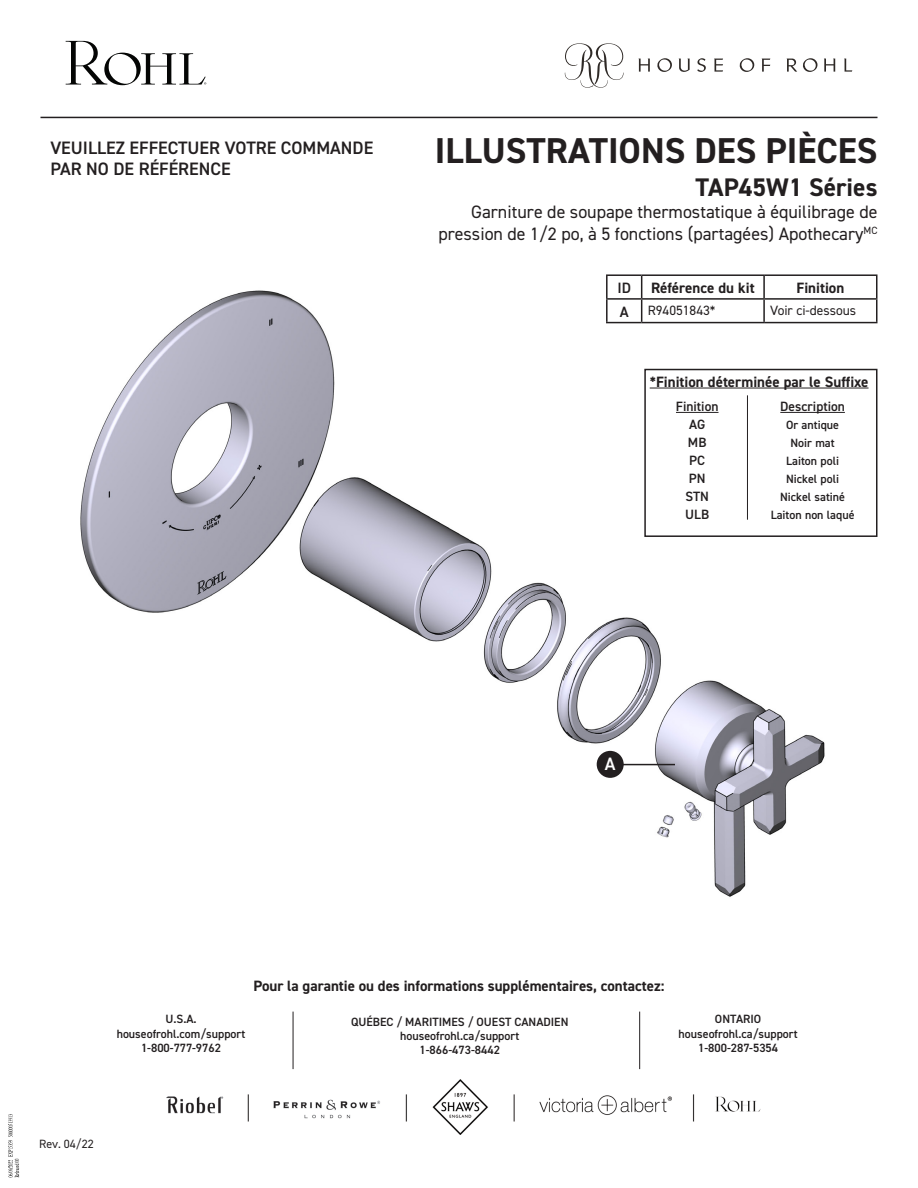
<style>
.page{position:relative;width:918px;height:1188px;background:#fff}
.page>*{position:absolute;margin:0;border:0;box-sizing:border-box;transform-origin:0 0}
.t1{font:700 36px "DIN2014";color:#231f20}
.t2{font:700 25.5px "DIN2014";color:#231f20}
.t3{font:18px/21.6px "DIN2014";color:#231f20;text-align:right}
.t4{font:600 18px "DIN2014";color:#231f20}
.t5{font:600 18px "DIN2014";color:#fff}
.Call_Out_ID{font:700 15px "DIN2014";color:#231f20}
.Call_Out_ID-2{font:600 15px "DIN2014";color:#231f20}
.Call_Out_ID-3{font:600 13.5px "DIN2014";color:#231f20}
.Part_Numbers{font:13.5px "DIN2014";color:#231f20}
.Call_Out_ID-4{font:600 12px "DIN2014";color:#231f20}
.t6{font:12px "DIN2014";color:#231f20}
</style>
<div class="page">
<img style="left:80px;top:276px;width:765px;height:621px">
<div style="left:597px;top:751px;width:27px;height:27px;background:#231f20;border-radius:50%"></div>
<hr style="left:622px;top:764px;width:53px;height:1px;background:#231f20">
<hr style="left:40px;top:117px;width:838px;height:1px;background:#231f20">
<svg style="left:565px;top:43px;width:58px;height:45px"></svg>
<svg style="left:638px;top:59px;width:12px;height:13px"></svg>
<svg style="left:679px;top:59px;width:11px;height:13px"></svg>
<svg style="left:697px;top:58px;width:9px;height:14px"></svg>
<svg style="left:714px;top:59px;width:9px;height:13px"></svg>
<svg style="left:739px;top:58px;width:15px;height:14px"></svg>
<svg style="left:803px;top:58px;width:15px;height:14px"></svg>
<svg style="left:657px;top:58px;width:15px;height:14px"></svg>
<svg style="left:762px;top:59px;width:8px;height:13px"></svg>
<svg style="left:787px;top:59px;width:10px;height:13px"></svg>
<svg style="left:824px;top:59px;width:11px;height:13px"></svg>
<svg style="left:844px;top:59px;width:8px;height:13px"></svg>
<svg style="left:66px;top:41px;width:140px;height:44px"></svg>
<img style="left:166px;top:1080px;width:594px;height:54px">
<hr style="left:639px;top:1012px;width:1px;height:57px;background:#231f20">
<hr style="left:293px;top:1012px;width:1px;height:57px;background:#231f20">
<hr style="left:606px;top:274px;width:36px;height:2px;background:#231f20">
<hr style="left:606px;top:276px;width:2px;height:22px;background:#231f20">
<hr style="left:642px;top:274px;width:122px;height:2px;background:#231f20">
<hr style="left:764px;top:274px;width:114px;height:2px;background:#231f20">
<hr style="left:763px;top:276px;width:2px;height:22px;background:#231f20">
<hr style="left:876px;top:276px;width:2px;height:22px;background:#231f20">
<hr style="left:606px;top:298px;width:36px;height:2px;background:#231f20">
<hr style="left:606px;top:300px;width:2px;height:22px;background:#231f20">
<hr style="left:642px;top:298px;width:122px;height:2px;background:#231f20">
<svg style="left:641px;top:276px;width:1px;height:46px"></svg>
<hr style="left:764px;top:298px;width:114px;height:2px;background:#231f20">
<hr style="left:763px;top:300px;width:2px;height:22px;background:#231f20">
<hr style="left:876px;top:300px;width:2px;height:22px;background:#231f20">
<hr style="left:606px;top:322px;width:36px;height:1px;background:#231f20">
<hr style="left:642px;top:322px;width:122px;height:1px;background:#231f20">
<hr style="left:764px;top:322px;width:114px;height:1px;background:#231f20">
<div style="left:644px;top:369px;width:234px;height:168px;border:2px solid #231f20"></div>
<hr style="left:650px;top:388px;width:219px;height:1px;background:#231f20">
<hr style="left:676px;top:412px;width:43px;height:1px;background:#231f20">
<hr style="left:780px;top:412px;width:65px;height:1px;background:#231f20">
<hr style="left:747px;top:395px;width:1px;height:125px;background:#231f20">
<svg style="left:8px;top:1114px;width:11px;height:63px"></svg>
<p class="t4" style="left:50px;top:136px;width:324px">VEUILLEZ EFFECTUER VOTRE COMMANDE</p>
<p class="t4" style="left:50px;top:157px;width:182px">PAR NO DE RÉFÉRENCE</p>
<p class="t1" style="left:435px;top:127px;width:444px">ILLUSTRATIONS DES PIÈCES</p>
<p class="t2" style="left:696px;top:171px;width:183px">TAP45W1 Séries</p>
<p class="t3" style="left:438px;top:201px;width:441px">Garniture de soupape thermostatique à équilibrage de pression de 1/2 po, à 5 fonctions (partagées) Apothecary<sup>MC</sup></p>
<p class="Call_Out_ID-2" style="left:617px;top:278px;width:15px">ID</p>
<p class="Call_Out_ID" style="left:651px;top:278px;width:105px">Référence du kit</p>
<p class="Call_Out_ID" style="left:797px;top:278px;width:49px">Finition</p>
<p class="Call_Out_ID-2" style="left:620px;top:301px;width:10px">A</p>
<p class="Part_Numbers" style="left:648px;top:302px;width:69px">R94051843*</p>
<p class="Part_Numbers" style="left:770px;top:302px;width:88px">Voir ci-dessous</p>
<p class="Call_Out_ID" style="left:650px;top:371px;width:220px">*Finition déterminée par le Suffixe</p>
<p class="Call_Out_ID-3" style="left:676px;top:397px;width:44px">Finition</p>
<p class="Call_Out_ID-3" style="left:689px;top:415px;width:18px">AG</p>
<p class="Call_Out_ID-3" style="left:688px;top:433px;width:20px">MB</p>
<p class="Call_Out_ID-3" style="left:689px;top:451px;width:17px">PC</p>
<p class="Call_Out_ID-3" style="left:689px;top:469px;width:18px">PN</p>
<p class="Call_Out_ID-3" style="left:686px;top:487px;width:25px">STN</p>
<p class="Call_Out_ID-3" style="left:685px;top:505px;width:25px">ULB</p>
<p class="Call_Out_ID-3" style="left:780px;top:397px;width:66px">Description</p>
<p class="Call_Out_ID-4" style="left:786px;top:417px;width:54px">Or antique</p>
<p class="Call_Out_ID-4" style="left:791px;top:435px;width:46px">Noir mat</p>
<p class="Call_Out_ID-4" style="left:786px;top:453px;width:54px">Laiton poli</p>
<p class="Call_Out_ID-4" style="left:786px;top:471px;width:55px">Nickel poli</p>
<p class="Call_Out_ID-4" style="left:780px;top:489px;width:66px">Nickel satiné</p>
<p class="Call_Out_ID-4" style="left:771px;top:507px;width:85px">Laiton non laqué</p>
<h3 class="t5" style="left:605px;top:752px;width:12px">A</h3>
<p class="Call_Out_ID-4" style="left:165px;top:1011px;width:33px">U.S.A.</p>
<p class="Call_Out_ID-4" style="left:117px;top:1026px;width:130px">houseofrohl.com/support</p>
<p class="Call_Out_ID-4" style="left:141px;top:1040px;width:82px">1-800-777-9762</p>
<p class="Call_Out_ID" style="left:254px;top:975px;width:412px">Pour la garantie ou des informations supplémentaires, contactez:</p>
<p class="Call_Out_ID-4" style="left:351px;top:1013px;width:219px">QUÉBEC / MARITIMES / OUEST CANADIEN</p>
<p class="Call_Out_ID-4" style="left:400px;top:1028px;width:120px">houseofrohl.ca/support</p>
<p class="Call_Out_ID-4" style="left:420px;top:1042px;width:82px">1-866-473-8442</p>
<p class="Call_Out_ID-4" style="left:715px;top:1011px;width:48px">ONTARIO</p>
<p class="Call_Out_ID-4" style="left:679px;top:1026px;width:120px">houseofrohl.ca/support</p>
<p class="Call_Out_ID-4" style="left:698px;top:1040px;width:82px">1-800-287-5354</p>
<p class="t6" style="left:39px;top:1136px;width:56px">Rev. 04/22</p>
</div>
